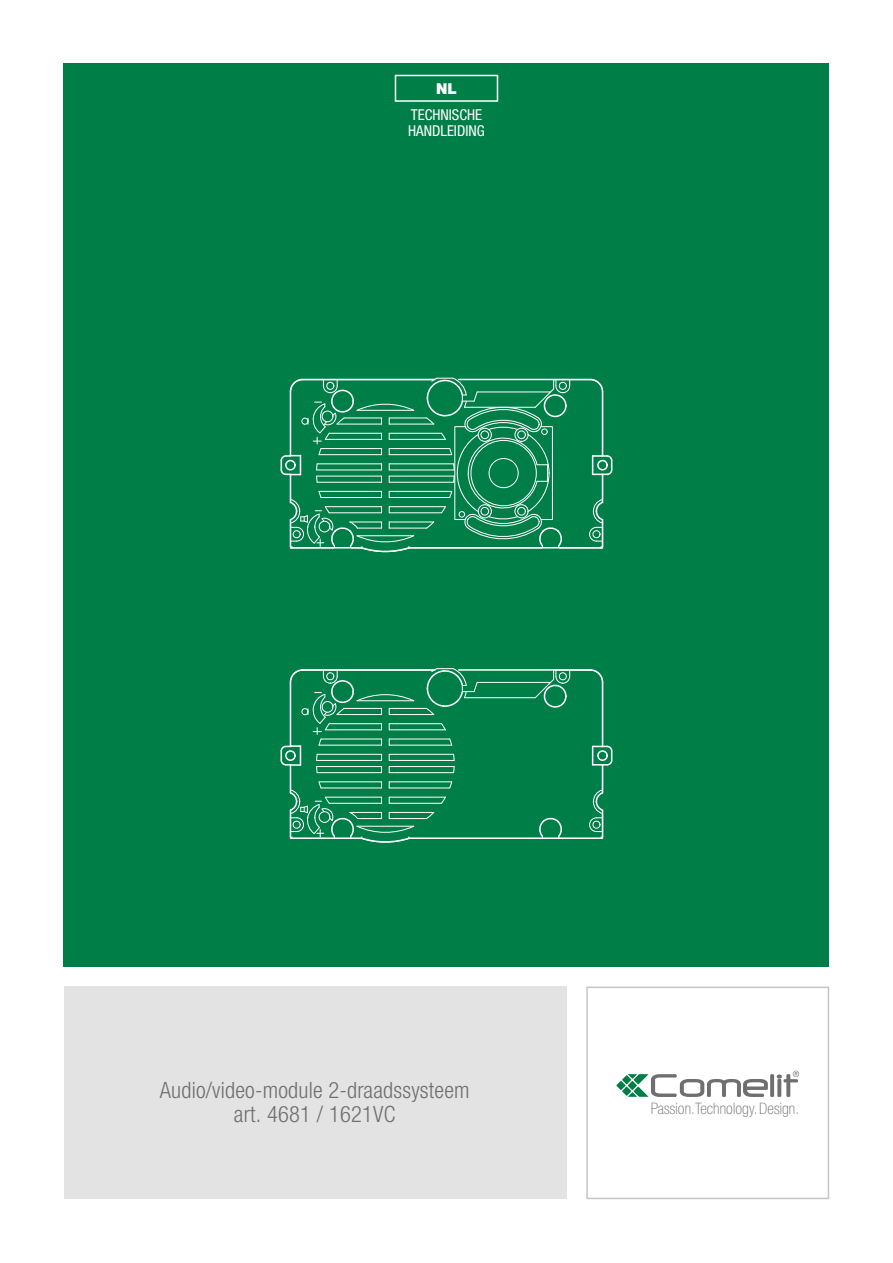
<style>
.page{position:relative;width:893px;height:1263px;background:#fff}
.page>*{position:absolute;margin:0;border:0;box-sizing:border-box;transform-origin:0 0}
.t1{font:300 condensed 22.5px/24px "Helvetica Neue LTW1 G";letter-spacing:.01em;color:#706f6f;text-align:center}
.t2{font:100 condensed 15.75px "Helvetica Neue LTW1 G";letter-spacing:.005em;color:#706f6f}
.t3{font:condensed 15px/16.5px "Helvetica Neue LTW1 G";color:#fff}
.t4{font:900 15px "Helvetica Neue LTW1 G";color:#fff}
</style>
<div class="page">
<div style="left:64px;top:986px;width:503px;height:213px;background:#e3e3e3"></div>
<div style="left:64px;top:64px;width:765px;height:903px;background:#007e48"></div>
<hr style="left:560px;top:548px;width:43px;height:1px;background:#fff">
<hr style="left:409px;top:548px;width:132px;height:1px;background:#fff">
<hr style="left:389px;top:528px;width:38px;height:1px;background:#fff">
<hr style="left:389px;top:522px;width:45px;height:1px;background:#fff">
<hr style="left:389px;top:512px;width:53px;height:1px;background:#fff">
<hr style="left:389px;top:506px;width:56px;height:1px;background:#fff">
<hr style="left:389px;top:497px;width:61px;height:1px;background:#fff">
<hr style="left:389px;top:491px;width:63px;height:1px;background:#fff">
<hr style="left:389px;top:482px;width:65px;height:1px;background:#fff">
<hr style="left:389px;top:476px;width:65px;height:1px;background:#fff">
<hr style="left:389px;top:470px;width:65px;height:1px;background:#fff">
<hr style="left:389px;top:463px;width:65px;height:1px;background:#fff">
<hr style="left:389px;top:454px;width:63px;height:1px;background:#fff">
<hr style="left:389px;top:448px;width:61px;height:1px;background:#fff">
<hr style="left:389px;top:439px;width:56px;height:1px;background:#fff">
<hr style="left:389px;top:433px;width:53px;height:1px;background:#fff">
<hr style="left:389px;top:424px;width:45px;height:1px;background:#fff">
<hr style="left:389px;top:418px;width:38px;height:1px;background:#fff">
<svg style="left:426px;top:378px;width:144px;height:171px"></svg>
<hr style="left:409px;top:547px;width:192px;height:1px;background:#fff">
<hr style="left:303px;top:379px;width:132px;height:1px;background:#fff">
<hr style="left:459px;top:379px;width:131px;height:1px;background:#fff">
<hr style="left:602px;top:392px;width:1px;height:64px;background:#fff">
<svg style="left:281px;top:378px;width:134px;height:175px"></svg>
<div style="left:285px;top:460px;width:11px;height:10px;border:2px solid #fff;border-radius:50%"></div>
<svg style="left:589px;top:378px;width:15px;height:15px"></svg>
<svg style="left:589px;top:454px;width:23px;height:95px"></svg>
<div style="left:597px;top:460px;width:11px;height:10px;border:2px solid #fff;border-radius:50%"></div>
<hr style="left:389px;top:818px;width:38px;height:1px;background:#fff">
<hr style="left:389px;top:812px;width:45px;height:1px;background:#fff">
<hr style="left:389px;top:803px;width:53px;height:1px;background:#fff">
<hr style="left:389px;top:797px;width:56px;height:1px;background:#fff">
<hr style="left:389px;top:787px;width:61px;height:1px;background:#fff">
<hr style="left:389px;top:781px;width:63px;height:1px;background:#fff">
<hr style="left:389px;top:772px;width:65px;height:1px;background:#fff">
<hr style="left:389px;top:766px;width:65px;height:1px;background:#fff">
<hr style="left:389px;top:760px;width:65px;height:1px;background:#fff">
<hr style="left:389px;top:754px;width:65px;height:1px;background:#fff">
<hr style="left:389px;top:745px;width:63px;height:1px;background:#fff">
<hr style="left:389px;top:739px;width:61px;height:1px;background:#fff">
<hr style="left:389px;top:729px;width:56px;height:1px;background:#fff">
<hr style="left:389px;top:723px;width:53px;height:1px;background:#fff">
<hr style="left:389px;top:714px;width:45px;height:1px;background:#fff">
<hr style="left:389px;top:708px;width:38px;height:1px;background:#fff">
<hr style="left:464px;top:697px;width:71px;height:1px;background:#fff">
<hr style="left:477px;top:682px;width:74px;height:1px;background:#fff">
<svg style="left:440px;top:723px;width:6px;height:8px"></svg>
<svg style="left:449px;top:738px;width:4px;height:8px"></svg>
<svg style="left:453px;top:753px;width:2px;height:20px"></svg>
<svg style="left:449px;top:781px;width:4px;height:8px"></svg>
<svg style="left:440px;top:796px;width:6px;height:8px"></svg>
<svg style="left:426px;top:811px;width:9px;height:9px"></svg>
<svg style="left:426px;top:668px;width:52px;height:48px"></svg>
<svg style="left:539px;top:818px;width:23px;height:19px"></svg>
<div style="left:544px;top:685px;width:23px;height:23px;border:2px solid #fff;border-radius:50%"></div>
<svg style="left:534px;top:671px;width:36px;height:28px"></svg>
<div style="left:559px;top:672px;width:8px;height:8px;border:1px solid #fff;border-radius:50%"></div>
<hr style="left:409px;top:837px;width:192px;height:2px;background:#fff">
<hr style="left:303px;top:669px;width:132px;height:2px;background:#fff">
<hr style="left:459px;top:669px;width:131px;height:2px;background:#fff">
<hr style="left:602px;top:682px;width:1px;height:64px;background:#fff">
<svg style="left:281px;top:669px;width:134px;height:174px"></svg>
<div style="left:285px;top:750px;width:11px;height:11px;border:2px solid #fff;border-radius:50%"></div>
<svg style="left:589px;top:669px;width:15px;height:15px"></svg>
<svg style="left:589px;top:745px;width:23px;height:94px"></svg>
<div style="left:597px;top:750px;width:11px;height:11px;border:2px solid #fff;border-radius:50%"></div>
<div style="left:395px;top:75px;width:103px;height:27px;border:2px solid #fff"></div>
<div style="left:586px;top:986px;width:243px;height:213px;border:2px solid #c6c6c6"></div>
<svg style="left:616px;top:1081px;width:10px;height:9px"></svg>
<svg style="left:622px;top:1086px;width:9px;height:10px"></svg>
<svg style="left:622px;top:1075px;width:9px;height:9px"></svg>
<svg style="left:628px;top:1071px;width:171px;height:26px"></svg>
<p class="t4" style="left:436px;top:79px;width:22px">NL</p>
<p class="t3" style="left:408px;top:106px;width:78px">TECHNISCHE<br>HANDLEIDING</p>
<p class="t1" style="left:160px;top:1078px;width:311px">Audio/video-module 2-draadssysteem art. 4681 / 1621VC</p>
<p class="t2" style="left:651px;top:1100px;width:150px">Passion.Technology.Design.</p>
</div>
